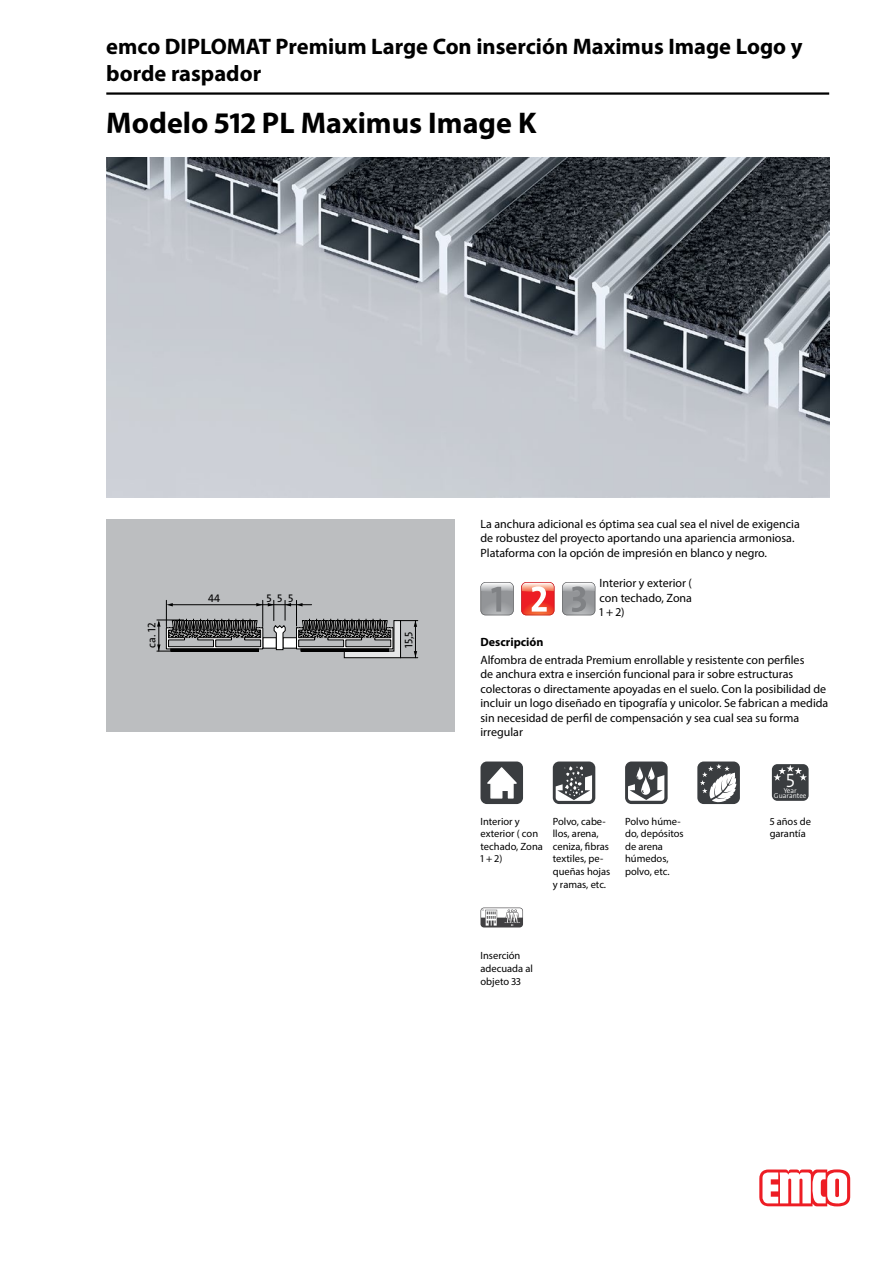
<style>
.page{position:relative;width:893px;height:1263px;background:#fff}
.page>*{position:absolute;margin:0;border:0;box-sizing:border-box;transform-origin:0 0}
.typ_bau{font:700 30px "Myriad Pro";color:#000}
.titel1_em_bau{font:700 22.5px/27px "Myriad Pro";color:#000}
.BILDR{font:300 19.5px "The Sans Os F";color:#fff}
.fliesstext_bau{font:12px/14.4px "Myriad Pro";color:#000;text-align:justify}
.Stoerer{font:12px/14.4px "Myriad Pro";color:#000}
.fliesstext_bold_bau{font:700 12px "Myriad Pro";color:#000}
.BILDR-2{font:11.1px "The Sans Os F";color:#000}
.mouseovertext_bau{font:10.5px/12.6px "Myriad Pro";color:#000}
.BILDR-3{font:300 7.05px/5.2px "The Sans Os F";color:#fff;text-align:center}
</style>
<div class="page">
<img style="left:106px;top:157px;width:723px;height:340px">
<hr style="left:106px;top:92px;width:723px;height:3px;background:#000">
<svg style="left:759px;top:1169px;width:91px;height:37px"></svg>
<div style="left:106px;top:519px;width:349px;height:212px;background:#bcbec0"></div>
<svg style="left:157px;top:600px;width:261px;height:58px"></svg>
<svg style="left:521px;top:582px;width:33px;height:33px"></svg>
<svg style="left:562px;top:582px;width:33px;height:33px"></svg>
<svg style="left:480px;top:582px;width:34px;height:33px"></svg>
<div style="left:480px;top:761px;width:43px;height:43px;background:#3a3d40;border-radius:6px"></div>
<svg style="left:487px;top:767px;width:30px;height:32px"></svg>
<div style="left:553px;top:761px;width:42px;height:43px;background:#3a3d40;border-radius:6px"></div>
<svg style="left:556px;top:766px;width:36px;height:35px"></svg>
<div style="left:625px;top:761px;width:43px;height:43px;background:#3a3d40;border-radius:6px"></div>
<svg style="left:628px;top:767px;width:36px;height:34px"></svg>
<div style="left:697px;top:761px;width:43px;height:43px;background:#3a3d40;border-radius:6px"></div>
<svg style="left:700px;top:764px;width:36px;height:38px"></svg>
<div style="left:772px;top:764px;width:37px;height:37px;background:#3a3d40;border-radius:5px"></div>
<svg style="left:773px;top:765px;width:34px;height:16px"></svg>
<svg style="left:480px;top:907px;width:43px;height:20px"></svg>
<p class="titel1_em_bau" style="left:106px;top:32px;width:698px">emco DIPLOMAT Premium Large Con inserción Maximus Image Logo y borde raspador</p>
<p class="typ_bau" style="left:106px;top:103px;width:432px">Modelo 512 PL Maximus Image K</p>
<p class="BILDR-2" style="left:208px;top:591px;width:14px">44</p>
<p class="BILDR-2" style="left:266px;top:591px;width:28px">555</p>
<p class="BILDR-2" style="left:145px;top:648px;width:27px;rotate:-90deg">ca. 12</p>
<p class="BILDR-2" style="left:402px;top:648px;width:18px;rotate:-90deg">15,5</p>
<p class="Stoerer" style="left:480px;top:516px;width:321px">La anchura adicional es óptima sea cual sea el nivel de exigencia de robustez del proyecto aportando una apariencia armoniosa.<br>Plataforma con la opción de impresión en blanco y negro.</p>
<p class="fliesstext_bau" style="left:600px;top:576px;width:94px">Interior y exterior ( con techado, Zona 1 + 2)</p>
<p class="fliesstext_bold_bau" style="left:480px;top:635px;width:65px">Descripción</p>
<p class="fliesstext_bau" style="left:480px;top:652px;width:349px;text-align:left">Alfombra de entrada Premium enrollable y resistente con perfiles<br>de anchura extra e inserción funcional para ir sobre estructuras colectoras o directamente apoyadas en el suelo. Con la posibilidad de incluir un logo diseñado en tipografía y unicolor. Se fabrican a medida sin necesidad de perfil de compensación y sea cual sea su forma irregular</p>
<p class="mouseovertext_bau" style="left:480px;top:815px;width:64px">Interior y exterior ( con techado, Zona<br>1 + 2)</p>
<p class="mouseovertext_bau" style="left:553px;top:815px;width:59px">Polvo, cabe&shy;llos, arena, ceniza, fibras textiles, pe&shy;queñas hojas y ramas, etc.</p>
<p class="mouseovertext_bau" style="left:625px;top:815px;width:60px">Polvo húme&shy;do, depósitos de arena húmedos, polvo, etc.</p>
<p class="mouseovertext_bau" style="left:480px;top:949px;width:54px">Inserción adecuada al objeto 33</p>
<p class="BILDR" style="left:786px;top:767px;width:10px">5</p>
<p class="BILDR-3" style="left:774px;top:788px;width:34px">Year<br>Guarantee</p>
<p class="mouseovertext_bau" style="left:770px;top:815px;width:43px">5 años de garantía</p>
</div>
